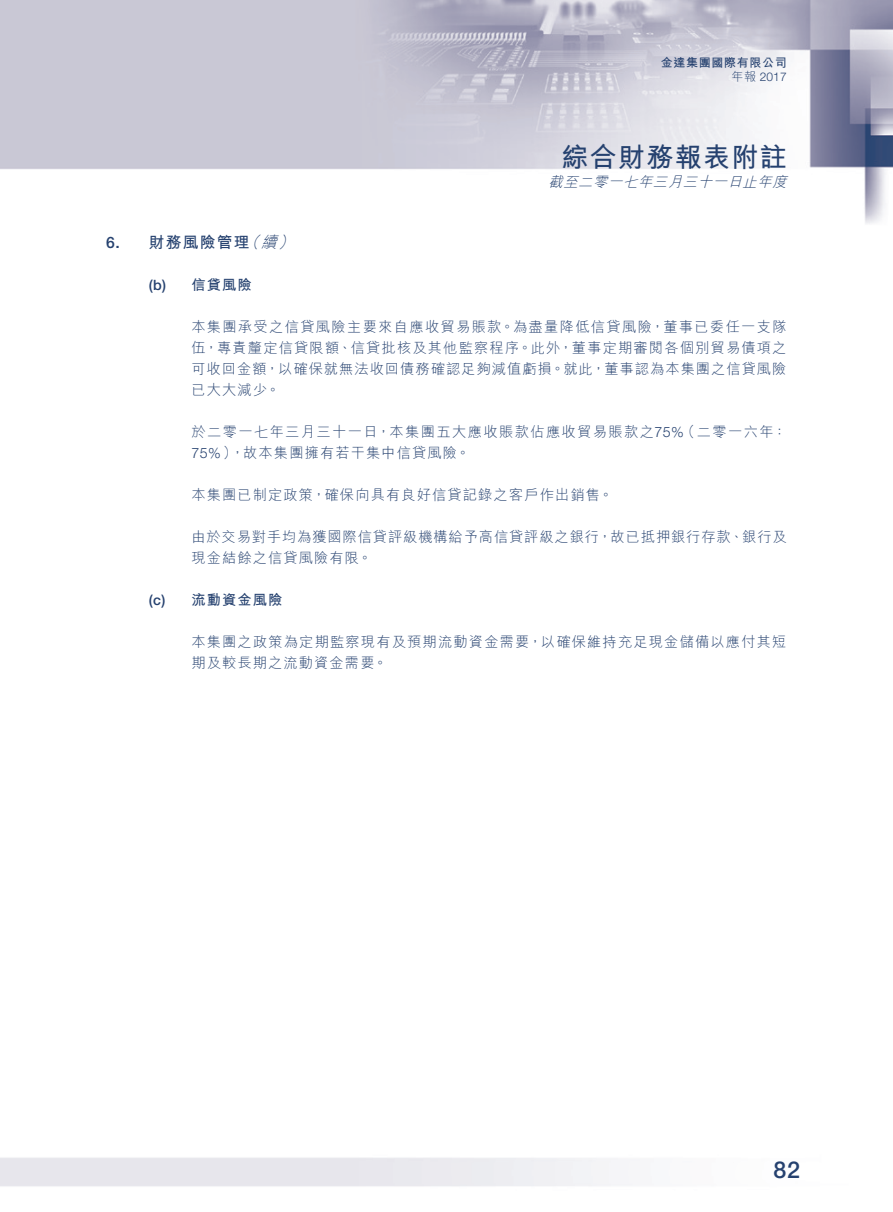
<style>
.page{position:relative;width:893px;height:1212px;background:#fff}
.page>*{position:absolute;margin:0;border:0;box-sizing:border-box;transform-origin:0 0}
.t1{font:700 27px "M Hei HK";letter-spacing:.05em;color:#25416f}
.t2{font:500 23.25px "Helvetica Neue LT Std";color:#25416f}
.Heading_1{font:700 15.75px "M Hei HK";letter-spacing:.08em;color:#25416f}
.Heading_1-2{font:italic 300 15.75px "M Hei HK";color:#25416f}
.Heading_1-3{font:500 15.75px "Helvetica Neue LT Std";color:#25416f}
.Body_Text{font:300 14.25px/21px "M Hei HK";letter-spacing:.08em;color:#25416f;text-align:justify}
.Body_Text-2{font:300 14.25px/21px "M Hei HK";letter-spacing:.1em;color:#25416f}
.Body_Text-3{font:300 14.25px/21px "M Hei HK";letter-spacing:.06em;color:#25416f}
.t3{font:italic 300 14.25px "M Hei HK";color:#25416f}
.Heading_2{font:700 14.25px "M Hei HK";letter-spacing:.08em;color:#25416f}
.Heading_2-2{font:500 14.25px "Helvetica Neue LT Std";color:#25416f}
.t4{font:700 12px "M Hei HK";letter-spacing:.055em;color:#25416f}
.t5{font:300 12px "Helvetica Neue LT Std";color:#25416f}
.s1{font-family:"M Hei HK"}
.s2{font-family:"Helvetica Neue LT Std"}
</style>
<div class="page">
<img style="left:1px;top:0;width:892px;height:1186px">
<img style="left:0;top:0;width:1px;height:1212px">
<p class="Heading_1-3" style="left:106px;top:233px;width:15px">6.</p>
<p class="t4" style="left:661px;top:54px;width:127px">金達集團國際有限公司</p>
<p class="t5" style="left:731px;top:70px;width:57px"><span class="s1">年報</span> 2017</p>
<p class="Heading_1-2" style="left:244px;top:234px;width:39px">（續</p>
<p class="Heading_1-2" style="left:278px;top:234px;width:21px">(</p>
<p class="Heading_1" style="left:149px;top:231px;width:102px">財務風險管理</p>
<p class="Heading_2-2" style="left:149px;top:276px;width:19px">b( )</p>
<p class="Heading_2" style="left:191px;top:274px;width:62px">信貸風險</p>
<h1 class="t1" style="left:562px;top:138px;width:227px">綜合財務報表附註</h1>
<p class="t3" style="left:548px;top:174px;width:244px">截至二零一七年三月三十一日止年度</p>
<p class="Heading_2-2" style="left:149px;top:591px;width:18px">)c(</p>
<p class="Body_Text" style="left:191px;top:316px;width:597px">本集團承受之信貸風險主要來自應收貿易賬款。為盡量降低信貸風險，董事已委任一支隊伍，專責釐定信貸限額、信貸批核及其他監察程序。此外，董事定期審閱各個別貿易債項之可收回金額，以確保就無法收回債務確認足夠減值虧損。就此，董事認為本集團之信貸風險已大大減少。</p>
<p class="Body_Text" style="left:681px;top:421px;width:107px">（二零一六年：</p>
<p class="Body_Text-2" style="left:191px;top:421px;width:494px">於二零一七年三月三十一日，本集團五大應收賬款佔應收貿易賬款之<span class="s2">75%<br>75%</span> ，）故本集團擁有若干集中信貸風險。</p>
<p class="Body_Text" style="left:191px;top:484px;width:423px">本集團已制定政策，確保向具有良好信貸記錄之客戶作出銷售。</p>
<p class="Body_Text-3" style="left:191px;top:526px;width:597px">由於交易對手均為獲國際信貸評級機構給予高信貸評級之銀行，故已抵押銀行存款、銀行及現金結餘之信貸風險有限。</p>
<p class="Heading_2" style="left:191px;top:589px;width:93px">流動資金風險</p>
<p class="Body_Text" style="left:191px;top:631px;width:597px">本集團之政策為定期監察現有及預期流動資金需要，以確保維持充足現金儲備以應付其短期及較長期之流動資金需要。</p>
<h2 class="t2" style="left:773px;top:1156px;width:28px">82</h2>
</div>
